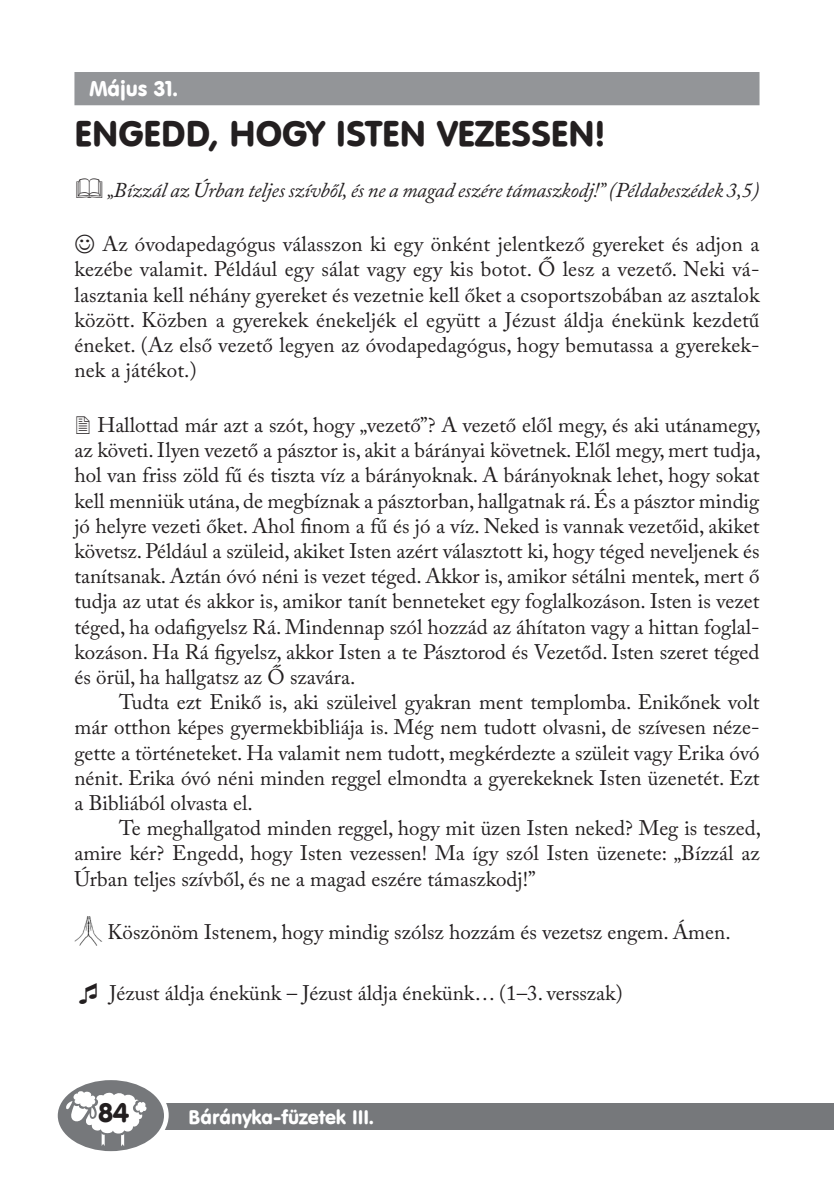
<style>
.page{position:relative;width:834px;height:1181px;background:#fff}
.page>*{position:absolute;margin:0;border:0;box-sizing:border-box;transform-origin:0 0}
.t1{font:35px "Hu Vagou Hu";color:#231f20}
.t2{font:26.6px "Hu Vagou Hu";color:#231f20}
.t3{font:21px/25.2px "Adobe Caslon Pro";color:#231f20;text-align:justify}
.t4{font:italic 21px "Adobe Caslon Pro";letter-spacing:-.01em;color:#231f20}
.t5{font:21px "Hu Vagou Hu";color:#fff}
.t6{font:19.25px "Hu Vagou Hu";color:#fff}
</style>
<div class="page">
<div style="left:74px;top:1103px;width:759px;height:27px;background:#76787b"></div>
<div style="left:53px;top:1074px;width:116px;height:82px;background:#fff;border-radius:50%"></div>
<svg style="left:58px;top:1080px;width:106px;height:71px"></svg>
<div style="left:74px;top:72px;width:685px;height:33px;background:#939598"></div>
<img style="left:74px;top:916px;width:28px;height:29px">
<p class="t5" style="left:89px;top:75px;width:90px">MÁJUS 31.</p>
<h1 class="t1" style="left:74px;top:111px;width:532px">ENGEDD, HOGY ISTEN VEZESSEN!</h1>
<p class="t4" style="left:107px;top:177px;width:653px">„Bízzál az Úrban teljes szívből, és ne a magad eszére támaszkodj!” (Példabeszédek 3,5)</p>
<p class="t3" style="left:74px;top:231px;width:687px;text-indent:28px">Az óvodapedagógus válasszon ki egy önként jelentkező gyereket és adjon a kezébe valamit. Például egy sálat vagy egy kis botot. Ő lesz a vezető. Neki vá&shy;lasztania kell néhány gyereket és vezetnie kell őket a csoportszobában az asztalok között. Közben a gyerekek énekeljék el együtt a Jézust áldja énekünk kezdetű éneket. (Az első vezető legyen az óvodapedagógus, hogy bemutassa a gyerekek&shy;nek a játékot.)</p>
<p class="t3" style="left:74px;top:412px;width:688px;text-indent:23px">Hallottad már azt a szót, hogy „vezető”? A vezető elől megy, és aki utánamegy, az követi. Ilyen vezető a pásztor is, akit a bárányai követnek. Elől megy, mert tudja, hol van friss zöld fű és tiszta víz a bárányoknak. A bárányoknak lehet, hogy sokat kell menniük utána, de megbíznak a pásztorban, hallgatnak rá. És a pásztor mindig jó helyre vezeti őket. Ahol finom a fű és jó a víz. Neked is vannak vezetőid, akiket követsz. Például a szüleid, akiket Isten azért választott ki, hogy téged neveljenek és tanítsanak. Aztán óvó néni is vezet téged. Akkor is, amikor sétálni mentek, mert ő tudja az utat és akkor is, amikor tanít benneteket egy foglalkozáson. Isten is vezet téged, ha odafigyelsz Rá. Mindennap szól hozzád az áhítaton vagy a hittan foglal&shy;kozáson. Ha Rá figyelsz, akkor Isten a te Pásztorod és Vezetőd. Isten szeret téged és örül, ha hallgatsz az Ő szavára.</p>
<p class="t3" style="left:74px;top:689px;width:686px;text-indent:45px">Tudta ezt Enikő is, aki szüleivel gyakran ment templomba. Enikőnek volt már otthon képes gyermekbibliája is. Még nem tudott olvasni, de szívesen néze&shy;gette a történeteket. Ha valamit nem tudott, megkérdezte a szüleit vagy Erika óvó nénit. Erika óvó néni minden reggel elmondta a gyerekeknek Isten üzenetét. Ezt a Bibliából olvasta el.</p>
<p class="t3" style="left:74px;top:815px;width:688px;text-indent:45px">Te meghallgatod minden reggel, hogy mit üzen Isten neked? Meg is teszed, amire kér? Engedd, hogy Isten vezessen! Ma így szól Isten üzenete: „Bízzál az Úrban teljes szívből, és ne a magad eszére támaszkodj!”</p>
<p class="t3" style="left:108px;top:919px;width:624px">Köszönöm Istenem, hogy mindig szólsz hozzám és vezetsz engem. Ámen.</p>
<p class="t3" style="left:109px;top:980px;width:514px">Jézust áldja énekünk – Jézust áldja énekünk… (1–3. versszak)</p>
<p class="t2" style="left:98px;top:1095px;width:33px">84</p>
<p class="t6" style="left:189px;top:1104px;width:186px">BÁRÁNYKA-FÜZETEK III.</p>
</div>
